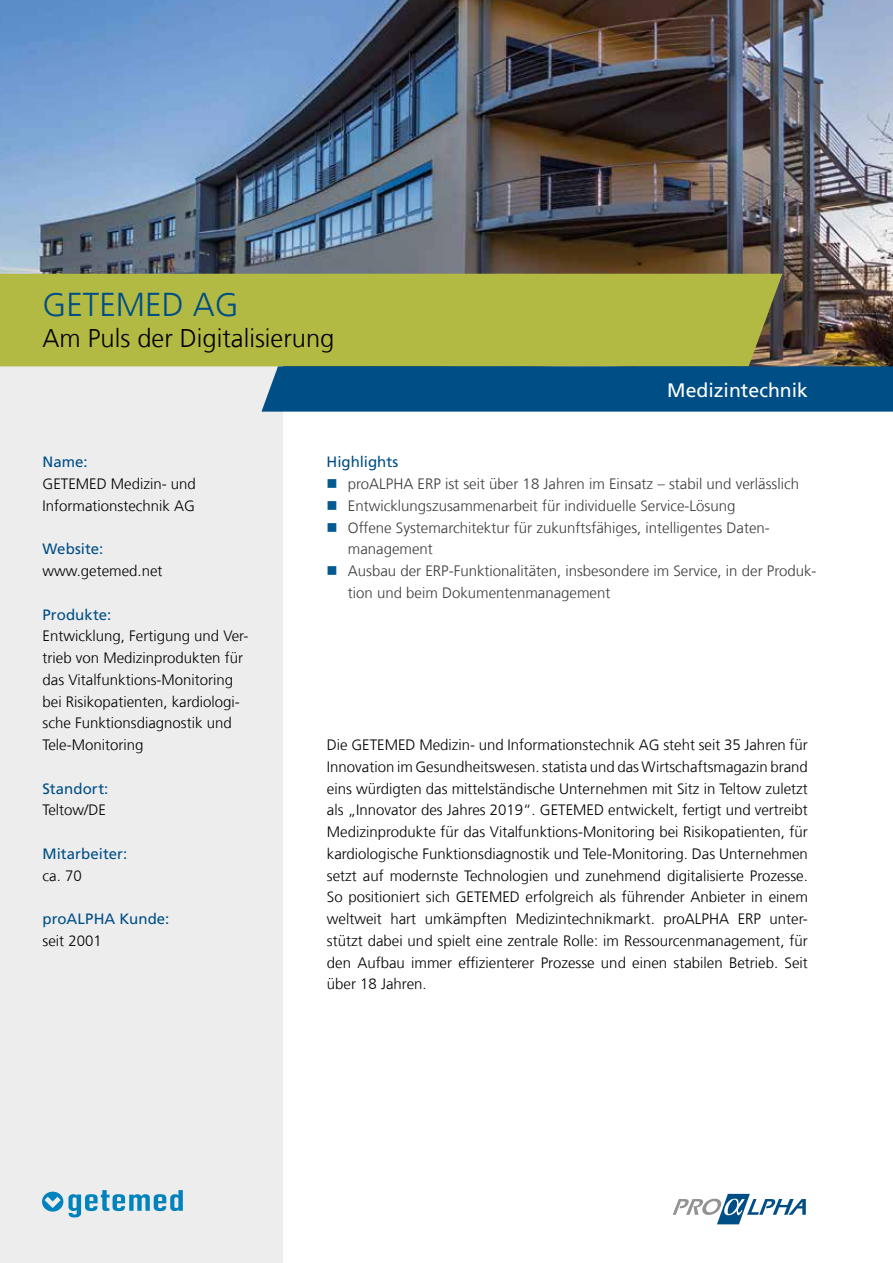
<style>
.page{position:relative;width:893px;height:1263px;background:#fff}
.page>*{position:absolute;margin:0;border:0;box-sizing:border-box;transform-origin:0 0}
.t1{font:300 33px "Frutiger LT Com";color:#004e86}
.t2{font:300 25.5px "Frutiger LT Com";color:#000}
.t3{font:19.5px "Frutiger LT Com";color:#fff}
.t4{font:300 15px/21.8px "Frutiger LT Com";color:#000}
.t5{font:300 15px/21.8px "Frutiger LT Com";color:#3c3c3b}
.t6{font:15px "Frutiger LT Com";color:#004e86}
</style>
<div class="page">
<img style="left:0;top:0;width:893px;height:366px">
<div style="left:0;top:343px;width:283px;height:920px;background:#ededed"></div>
<div style="left:0;top:274px;width:782px;height:92px;background:#b3ba43"></div>
<div style="left:261px;top:366px;width:632px;height:46px;background:#004e86"></div>
<svg style="left:673px;top:1194px;width:133px;height:30px"></svg>
<svg style="left:42px;top:1190px;width:141px;height:27px"></svg>
<h1 class="t1" style="left:43px;top:284px;width:198px">GETEMED AG</h1>
<h2 class="t2" style="left:43px;top:322px;width:293px">Am Puls der Digitalisierung</h2>
<h3 class="t3" style="left:667px;top:378px;width:142px">Medizintechnik</h3>
<p class="t6" style="left:43px;top:453px;width:47px">Name:</p>
<p class="t4" style="left:43px;top:473px;width:155px">GETEMED Medizin- und<br>Informationstechnik AG</p>
<p class="t6" style="left:43px;top:540px;width:62px">Website:</p>
<p class="t4" style="left:43px;top:560px;width:122px">www.getemed.net</p>
<p class="t6" style="left:43px;top:605px;width:70px">Produkte:</p>
<p class="t4" style="left:43px;top:625px;width:207px">Entwicklung, Fertigung und Ver&shy;trieb von Medizinprodukten für das Vitalfunktions-Monitoring bei Risikopatienten, kardiologi&shy;sche Funktionsdiagnostik und<br>Tele-Monitoring</p>
<p class="t6" style="left:43px;top:779px;width:67px">Standort:</p>
<p class="t4" style="left:43px;top:799px;width:65px">Teltow/DE</p>
<p class="t6" style="left:43px;top:844px;width:86px">Mitarbeiter:</p>
<p class="t4" style="left:43px;top:864px;width:41px">ca. 70</p>
<p class="t6" style="left:43px;top:910px;width:128px">proALPHA Kunde:</p>
<p class="t4" style="left:43px;top:930px;width:61px">seit 2001</p>
<p class="t6" style="left:327px;top:453px;width:73px">Highlights</p>
<p class="t5" style="left:348px;top:473px;width:470px">proALPHA ERP ist seit über 18 Jahren im Einsatz – stabil und verlässlich Entwicklungszusammenarbeit für individuelle Service-Lösung<br>Offene Systemarchitektur für zukunftsfähiges, intelligentes Daten&shy;management<br>Ausbau der ERP-Funktionalitäten, insbesondere im Service, in der Produk&shy;tion und beim Dokumentenmanagement</p>
<p class="t4" style="left:327px;top:734px;width:482px;text-align:justify">Die GETEMED Medizin- und Informationstechnik AG steht seit 35 Jahren für Innovation im Gesundheitswesen. statista und das Wirtschaftsmagazin brand eins würdigten das mittelständische Unternehmen mit Sitz in Teltow zuletzt als „Innovator des Jahres 2019“. GETEMED entwickelt, fertigt und vertreibt Medizinprodukte für das Vitalfunktions-Monitoring bei Risikopatienten, für kardiologische Funktionsdiagnostik und Tele-Monitoring. Das Unternehmen setzt auf modernste Technologien und zunehmend digitalisierte Prozesse.<br>So positioniert sich GETEMED erfolgreich als führender Anbieter in einem weltweit hart umkämpften Medizintechnikmarkt. proALPHA ERP unter&shy;stützt dabei und spielt eine zentrale Rolle: im Ressourcenmanagement, für den Aufbau immer effizienterer Prozesse und einen stabilen Betrieb. Seit über 18 Jahren.</p>
</div>
